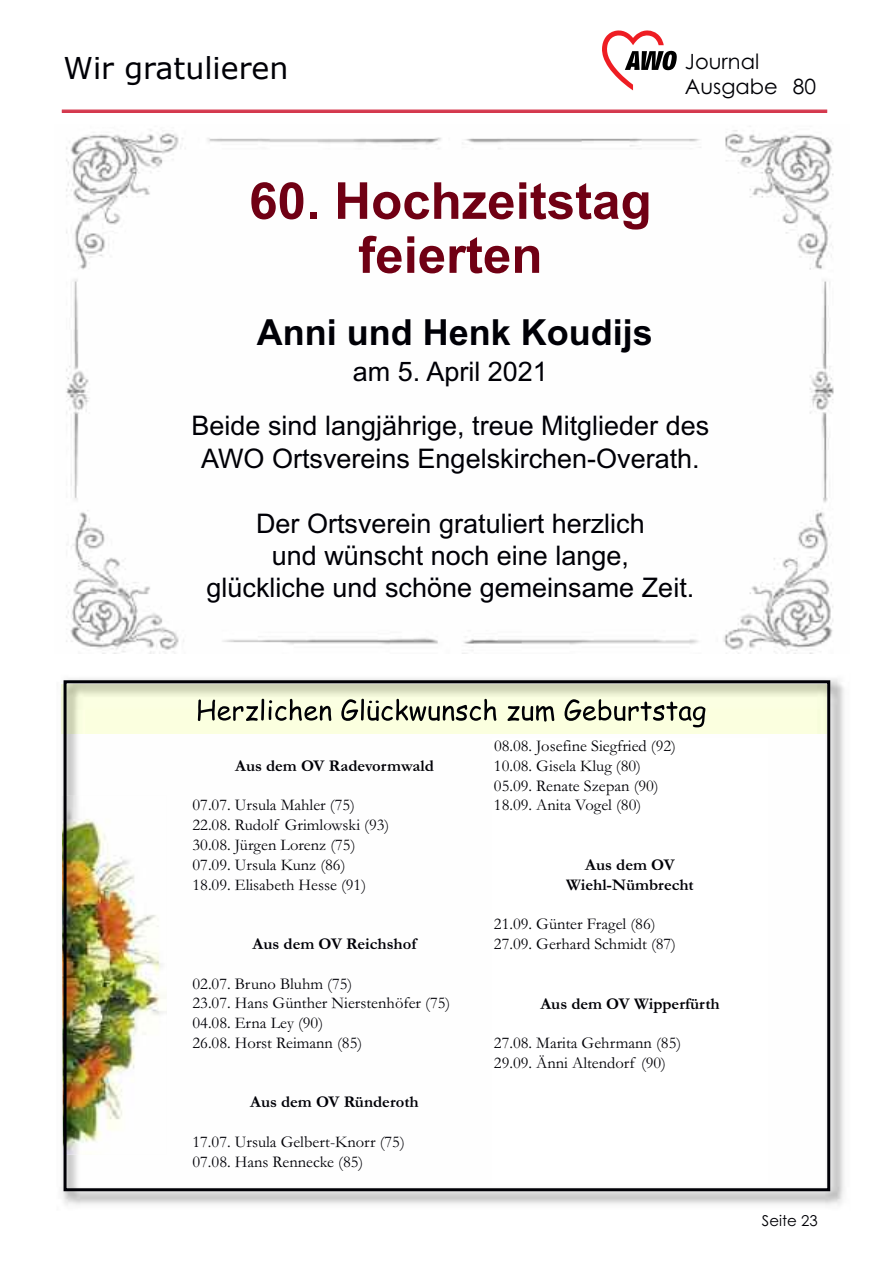
<style>
.page{position:relative;width:893px;height:1263px;background:#fff}
.page>*{position:absolute;margin:0;border:0;box-sizing:border-box;transform-origin:0 0}
.t1{font:700 51px/54px "Arial";color:#700014;text-align:center}
.t2{font:700 36px "Arial";color:#000006}
.t3{font:30px "Verdana";color:#000006}
.t4{font:27px/32.4px "Arial";color:#000006;text-align:center}
.t5{font:21px/25.2px "Century Gothic";color:#000006}
.t6{font:16.5px/19.8px "Garamond";color:#000006}
.t7{font:700 16.5px/19.8px "Garamond";color:#000006;text-align:center}
.t8{font:15px "Century Gothic";color:#000006}
</style>
<div class="page">
<svg style="left:602px;top:30px;width:75px;height:60px"></svg>
<hr style="left:62px;top:110px;width:765px;height:1px;background:#c9001c">
<hr style="left:62px;top:111px;width:765px;height:1px;background:#c9001c">
<hr style="left:62px;top:112px;width:765px;height:1px;background:#c9001c">
<img style="left:66px;top:129px;width:768px;height:524px">
<img style="left:61px;top:678px;width:783px;height:527px">
<img style="left:61px;top:684px;width:765px;height:49px">
<img style="left:198px;top:699px;width:104px;height:22px">
<div style="left:64px;top:680px;width:766px;height:511px;border:3px solid #000006"></div>
<div style="left:492px;top:739px;width:275px;height:445px;background:#fff"></div>
<h3 class="t3" style="left:63px;top:49px;width:227px">Wir gratulieren</h3>
<p class="t5" style="left:685px;top:49px;width:133px">Journal<br>Ausgabe 80</p>
<h1 class="t1" style="left:249px;top:174px;width:404px">60. Hochzeitstag feierten</h1>
<h2 class="t2" style="left:257px;top:311px;width:397px">Anni und Henk Koudijs</h2>
<h3 class="t4" style="left:191px;top:345px;width:519px;line-height:54px">am 5. April 2021<br>Beide sind langjährige, treue Mitglieder des</h3>
<h3 class="t4" style="left:201px;top:442px;width:500px">AWO Ortsvereins Engelskirchen-Overath.</h3>
<h3 class="t4" style="left:207px;top:507px;width:489px">Der Ortsverein gratuliert herzlich<br>und wünscht noch eine lange,<br>glückliche und schöne gemeinsame Zeit.</h3>
<p class="t7" style="left:235px;top:755px;width:200px">Aus dem OV Radevormwald</p>
<p class="t6" style="left:193px;top:795px;width:198px">07.07. Ursula Mahler (75)<br>22.08. Rudolf Grimlowski (93)<br>30.08. Jürgen Lorenz (75)<br>07.09. Ursula Kunz (86)<br>18.09. Elisabeth Hesse (91)</p>
<p class="t7" style="left:253px;top:933px;width:165px">Aus dem OV Reichshof</p>
<p class="t6" style="left:193px;top:973px;width:259px">02.07. Bruno Bluhm (75)<br>23.07. Hans Günther Nierstenhöfer (75)<br>04.08. Erna Ley (90)<br>26.08. Horst Reimann (85)</p>
<p class="t7" style="left:250px;top:1092px;width:170px">Aus dem OV Ründeroth</p>
<p class="t6" style="left:193px;top:1131px;width:214px">17.07. Ursula Gelbert-Knorr (75)<br>07.08. Hans Rennecke (85)</p>
<p class="t6" style="left:494px;top:735px;width:184px">08.08. Josefine Siegfried (92)<br>10.08. Gisela Klug (80)<br>05.09. Renate Szepan (90)<br>18.09. Anita Vogel (80)</p>
<p class="t7" style="left:566px;top:854px;width:129px">Aus dem OV<br>Wiehl-Nümbrecht</p>
<p class="t6" style="left:494px;top:914px;width:184px">21.09. Günter Fragel (86)<br>27.09. Gerhard Schmidt (87)</p>
<p class="t7" style="left:540px;top:993px;width:181px">Aus dem OV Wipperfürth</p>
<p class="t6" style="left:494px;top:1032px;width:189px">27.08. Marita Gehrmann (85)<br>29.09. Änni Altendorf (90)</p>
<p class="t8" style="left:762px;top:1212px;width:57px">Seite 23</p>
</div>
